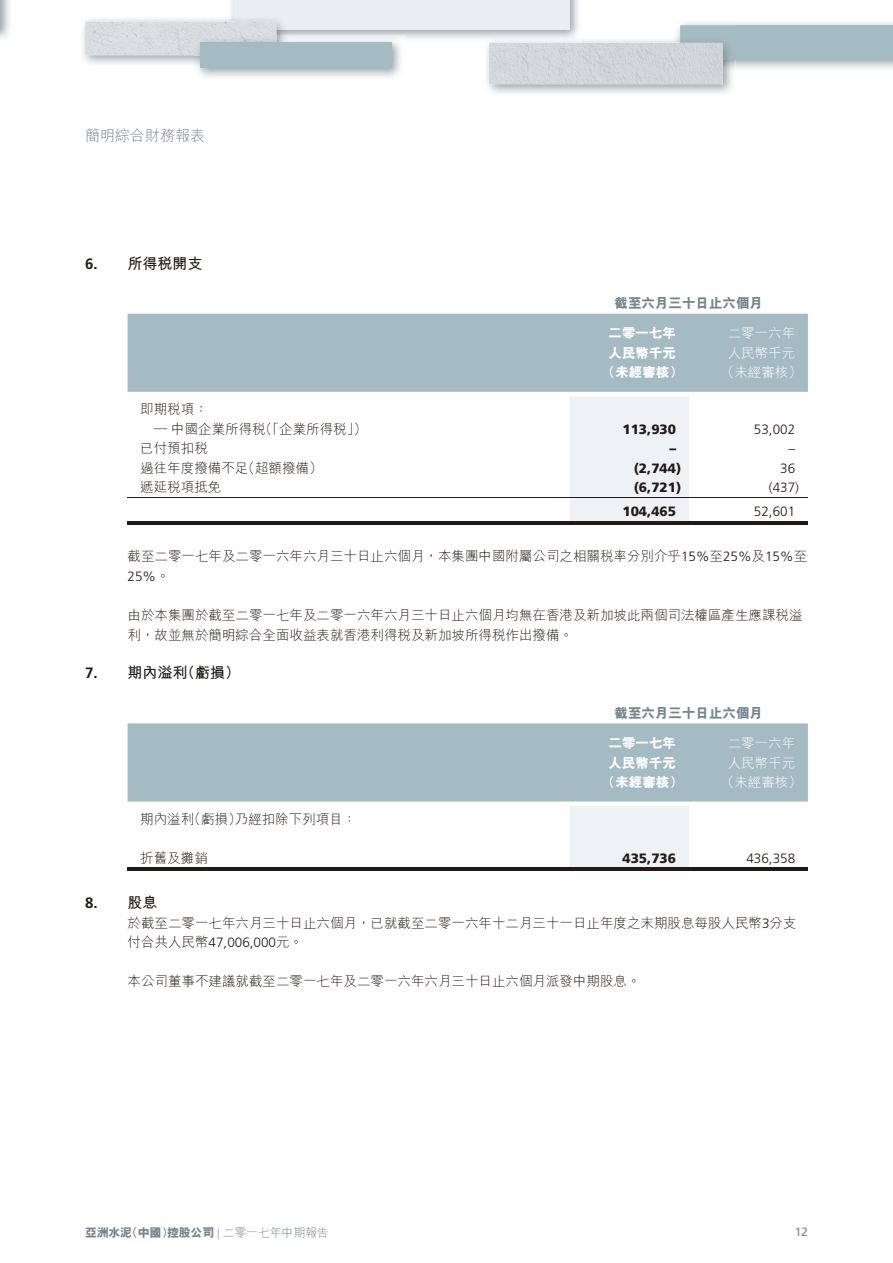
<style>
.page{position:relative;width:893px;height:1263px;background:#fff}
.page>*{position:absolute;margin:0;border:0;box-sizing:border-box;transform-origin:0 0}
.t1{font:15px "M Hei HK Bold E Ten B5 H";color:#231916}
.t2{font:15px "M Hei HK Light E Ten B5 H";color:#74858c}
.t3{font:700 15px "Frutiger LT Std";color:#231916}
.t4{font:13.5px/19.5px "M Hei HK Light E Ten B5 H";color:#231916}
.t5{font:300 13.5px "Frutiger LT Std";color:#231916}
.t6{font:900 13.5px "Frutiger LT Std";color:#231916}
.t7{font:13.5px "M Hei HK Xbold E Ten B5 H";color:#fff}
.t8{font:13.5px "M Hei HK Light E Ten B5 H";color:#fff}
.t9{font:13.5px "M Hei HK Xbold E Ten B5 H";color:#74858c}
.t10{font:12px "M Hei HK Xbold E Ten B5 H";letter-spacing:-.02em;color:#74858c}
.t11{font:12px "Frutiger LT Std";color:#74858c}
.s1{font-family:"Frutiger LT Std";font-weight:700}
.s2{font-family:"Frutiger LT Std";font-weight:300}
.s3{font-family:"M Hei HK Light E Ten B5 H";font-weight:400}
.s4{font-family:"M Hei HK Bold E Ten B5 H";font-weight:400}
.s5{font-family:"M Hei HK Light E Ten B5 H"}
</style>
<div class="page">
<div style="left:680px;top:26px;width:213px;height:34px;background:#a5bbc3"></div>
<img style="left:487px;top:21px;width:248px;height:73px">
<img style="left:723px;top:26px;width:12px;height:34px">
<img style="left:0;top:0;width:723px;height:84px">
<img style="left:193px;top:43px;width:211px;height:37px">
<img style="left:276px;top:36px;width:128px;height:7px">
<img style="left:193px;top:36px;width:83px;height:19px">
<div style="left:200px;top:43px;width:191px;height:25px;background:#a5bbc3"></div>
<div style="left:128px;top:314px;width:680px;height:78px;background:#a5bbc3"></div>
<div style="left:570px;top:396px;width:119px;height:125px;background:#eff2f4"></div>
<hr style="left:128px;top:497px;width:442px;height:1px;background:#231916">
<hr style="left:570px;top:497px;width:119px;height:1px;background:#231916">
<hr style="left:689px;top:497px;width:119px;height:1px;background:#231916">
<hr style="left:128px;top:521px;width:442px;height:3px;background:#231916">
<hr style="left:570px;top:521px;width:119px;height:3px;background:#231916">
<hr style="left:689px;top:521px;width:119px;height:3px;background:#231916">
<div style="left:128px;top:723px;width:680px;height:78px;background:#a5bbc3"></div>
<div style="left:570px;top:806px;width:119px;height:62px;background:#eff2f4"></div>
<hr style="left:128px;top:868px;width:442px;height:3px;background:#231916">
<hr style="left:570px;top:868px;width:119px;height:3px;background:#231916">
<hr style="left:689px;top:868px;width:119px;height:3px;background:#231916">
<p class="t2" style="left:85px;top:130px;width:121px">簡明綜合財務報表</p>
<p class="t1" style="left:85px;top:257px;width:119px"><span class="s1">6.</span> 所得稅開支</p>
<p class="t9" style="left:615px;top:298px;width:150px">截至六月三十日止六個月</p>
<p class="t7" style="left:609px;top:328px;width:69px">二零一七年</p>
<p class="t8" style="left:728px;top:328px;width:69px">二零一六年</p>
<p class="t7" style="left:609px;top:348px;width:69px">人民幣千元</p>
<p class="t8" style="left:728px;top:348px;width:69px">人民幣千元</p>
<p class="t7" style="left:602px;top:367px;width:82px">（未經審核）</p>
<p class="t8" style="left:721px;top:367px;width:82px">（未經審核）</p>
<p class="t4" style="left:140px;top:401px;width:69px">即期稅項：</p>
<p class="t4" style="left:154px;top:421px;width:215px">— 中國企業所得稅（「企業所得稅」）</p>
<p class="t6" style="left:622px;top:421px;width:55px">113,930</p>
<p class="t5" style="left:754px;top:422px;width:43px">53,002</p>
<p class="t4" style="left:140px;top:440px;width:69px">已付預扣稅</p>
<p class="t6" style="left:669px;top:440px;width:8px">–</p>
<p class="t5" style="left:788px;top:442px;width:8px">–</p>
<p class="t4" style="left:140px;top:460px;width:184px">過往年度撥備不足（超額撥備）</p>
<p class="t6" style="left:634px;top:460px;width:49px">(2,744)</p>
<p class="t5" style="left:780px;top:461px;width:17px">36</p>
<p class="t4" style="left:140px;top:479px;width:83px">遞延稅項抵免</p>
<p class="t6" style="left:634px;top:479px;width:49px">(6,721)</p>
<p class="t5" style="left:769px;top:481px;width:32px">(437)</p>
<p class="t6" style="left:622px;top:503px;width:55px">104,465</p>
<p class="t5" style="left:754px;top:505px;width:43px">52,601</p>
<p class="t4" style="left:128px;top:548px;width:681px">截至二零一七年及二零一六年六月三十日止六個月，本集團中國附屬公司之相關稅率分別介乎<span class="s2">15%</span>至<span class="s2">25%</span>及<span class="s2">15%</span>至</p>
<p class="t5" style="left:128px;top:570px;width:44px">25%<span class="s3">。</span></p>
<p class="t4" style="left:128px;top:607px;width:676px">由於本集團於截至二零一七年及二零一六年六月三十日止六個月均無在香港及新加坡此兩個司法權區產生應課稅溢利，故並無於簡明綜合全面收益表就香港利得稅及新加坡所得稅作出撥備。</p>
<p class="t1" style="left:85px;top:667px;width:157px"><span class="s1">7.</span> 期內溢利（虧損）</p>
<p class="t9" style="left:615px;top:707px;width:150px">截至六月三十日止六個月</p>
<p class="t7" style="left:609px;top:738px;width:69px">二零一七年</p>
<p class="t8" style="left:728px;top:738px;width:69px">二零一六年</p>
<p class="t7" style="left:609px;top:757px;width:69px">人民幣千元</p>
<p class="t8" style="left:728px;top:757px;width:69px">人民幣千元</p>
<p class="t7" style="left:602px;top:777px;width:82px">（未經審核）</p>
<p class="t8" style="left:721px;top:777px;width:82px">（未經審核）</p>
<p class="t4" style="left:140px;top:811px;width:217px">期內溢利（虧損）乃經扣除下列項目：</p>
<p class="t4" style="left:140px;top:850px;width:69px">折舊及攤銷</p>
<p class="t6" style="left:622px;top:850px;width:55px">435,736</p>
<p class="t5" style="left:746px;top:852px;width:50px">436,358</p>
<p class="t3" style="left:85px;top:894px;width:74px">8. <span class="s4">股息</span></p>
<p class="t4" style="left:128px;top:915px;width:671px">於截至二零一七年六月三十日止六個月，已就截至二零一六年十二月三十一日止年度之末期股息每股人民幣<span class="s2">3</span>分支</p>
<p class="t5" style="left:128px;top:936px;width:177px"><span class="s3">付合共人民幣</span>47,006,000<span class="s3">元。</span></p>
<p class="t4" style="left:128px;top:973px;width:514px">本公司董事不建議就截至二零一七年及二零一六年六月三十日止六個月派發中期股息。</p>
<p class="t10" style="left:85px;top:1228px;width:245px">亞洲水泥（中國）控股公司 <span class="s5">| 二零一七年中期報告</span></p>
<p class="t11" style="left:795px;top:1226px;width:15px">12</p>
</div>
